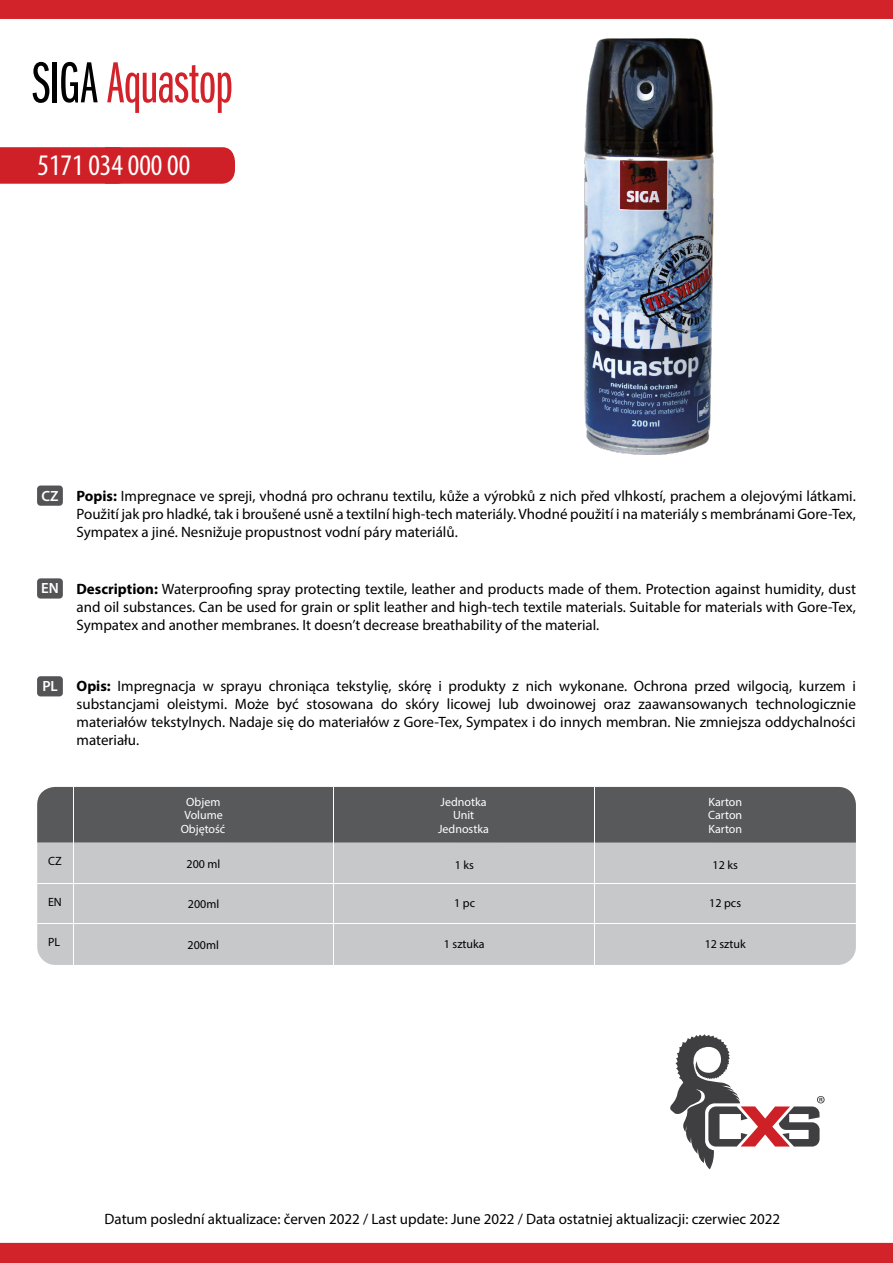
<style>
.page{position:relative;width:893px;height:1263px;background:#fff}
.page>*{position:absolute;margin:0;border:0;box-sizing:border-box;transform-origin:0 0}
.t1{font:60px "Franklin Got Itc DOT Boo Ext Com";letter-spacing:-.01em;color:#d2232a}
.t2{font:condensed 30px "Myriad Pro";color:#fff}
.t3{font:15px/18px "Myriad Pro";color:#000;text-align:justify}
.t4{font:600 14.85px "Myriad Pro";color:#fff}
.t5{font:12px "Myriad Pro";color:#fff}
.t6{font:12px "Myriad Pro";color:#000}
.s1{color:#000}
.s2{font-weight:700}
</style>
<div class="page">
<div style="left:0;top:147px;width:235px;height:37px;background:#cf2027"></div>
<img style="left:585px;top:38px;width:129px;height:417px">
<svg style="left:670px;top:1034px;width:155px;height:135px"></svg>
<div style="left:37px;top:485px;width:26px;height:21px;background:#545456;border-radius:3px"></div>
<div style="left:37px;top:578px;width:26px;height:21px;background:#545456;border-radius:3px"></div>
<div style="left:37px;top:676px;width:26px;height:20px;background:#545456;border-radius:3px"></div>
<div style="left:0;top:0;width:893px;height:19px;background:#d2232a"></div>
<div style="left:0;top:1243px;width:893px;height:20px;background:#d2232a"></div>
<div style="left:37px;top:787px;width:819px;height:178px;background:#c7c8ca;border-radius:18px"></div>
<div style="left:37px;top:787px;width:819px;height:55px;background:#58595b"></div>
<hr style="left:37px;top:923px;width:819px;height:1px;background:#fff">
<hr style="left:37px;top:883px;width:819px;height:1px;background:#fff">
<hr style="left:73px;top:787px;width:1px;height:178px;background:#fff">
<hr style="left:594px;top:787px;width:1px;height:178px;background:#fff">
<hr style="left:333px;top:787px;width:1px;height:178px;background:#fff">
<h1 class="t1" style="left:33px;top:51px;width:202px"><span class="s1">SIGA</span> Aquastop</h1>
<h2 class="t2" style="left:38px;top:147px;width:154px">5171 034 000 00</h2>
<p class="t4" style="left:42px;top:486px;width:19px">CZ</p>
<p class="t4" style="left:41px;top:579px;width:19px">EN</p>
<p class="t3" style="left:77px;top:486px;width:781px"><span class="s2">Popis:</span> Impregnace ve spreji, vhodná pro ochranu textilu, kůže a výrobků z nich před vlhkostí, prachem a olejovými látkami.<br>Použití jak pro hladké, tak i broušené usně a textilní high-tech materiály. Vhodné použití i na materiály s membránami Gore-Tex, Sympatex a jiné. Nesnižuje propustnost vodní páry materiálů.</p>
<p class="t3" style="left:77px;top:579px;width:781px"><span class="s2">Description:</span> Waterproofing spray protecting textile, leather and products made of them. Protection against humidity, dust and oil substances. Can be used for grain or split leather and high-tech textile materials. Suitable for materials with Gore-Tex, Sympatex and another membranes. It doesn’t decrease breathability of the material.</p>
<p class="t4" style="left:42px;top:677px;width:17px">PL</p>
<p class="t3" style="left:77px;top:677px;width:781px"><span class="s2">Opis:</span> Impregnacja w sprayu chroniąca tekstylię, skórę i produkty z nich wykonane. Ochrona przed wilgocią, kurzem i substancjami oleistymi. Może być stosowana do skóry licowej lub dwoinowej oraz zaawansowanych technologicznie materiałów tekstylnych. Nadaje się do materiałów z Gore-Tex, Sympatex i do innych membran. Nie zmniejsza oddychalności materiału.</p>
<p class="t5" style="left:186px;top:794px;width:36px">Objem</p>
<p class="t5" style="left:181px;top:821px;width:46px">Objętość</p>
<p class="t5" style="left:184px;top:808px;width:40px">Volume</p>
<p class="t5" style="left:441px;top:794px;width:48px">Jednotka</p>
<p class="t5" style="left:438px;top:821px;width:52px">Jednostka</p>
<p class="t5" style="left:453px;top:808px;width:23px">Unit</p>
<p class="t5" style="left:708px;top:794px;width:35px">Karton</p>
<p class="t5" style="left:708px;top:821px;width:35px">Karton</p>
<p class="t5" style="left:708px;top:808px;width:36px">Carton</p>
<p class="t6" style="left:48px;top:854px;width:15px">CZ</p>
<p class="t6" style="left:187px;top:856px;width:35px">200 ml</p>
<p class="t6" style="left:713px;top:858px;width:27px">12 ks</p>
<p class="t6" style="left:455px;top:858px;width:21px">1 ks</p>
<p class="t6" style="left:48px;top:894px;width:15px">EN</p>
<p class="t6" style="left:188px;top:896px;width:33px">200ml</p>
<p class="t6" style="left:454px;top:896px;width:22px">1 pc</p>
<p class="t6" style="left:709px;top:896px;width:33px">12 pcs</p>
<p class="t6" style="left:48px;top:935px;width:14px">PL</p>
<p class="t6" style="left:188px;top:937px;width:33px">200ml</p>
<p class="t6" style="left:444px;top:937px;width:42px">1 sztuka</p>
<p class="t6" style="left:705px;top:937px;width:42px">12 sztuk</p>
<p class="t3" style="left:105px;top:1209px;width:677px">Datum poslední aktualizace: červen 2022 / Last update: June 2022 / Data ostatniej aktualizacji: czerwiec 2022</p>
</div>
